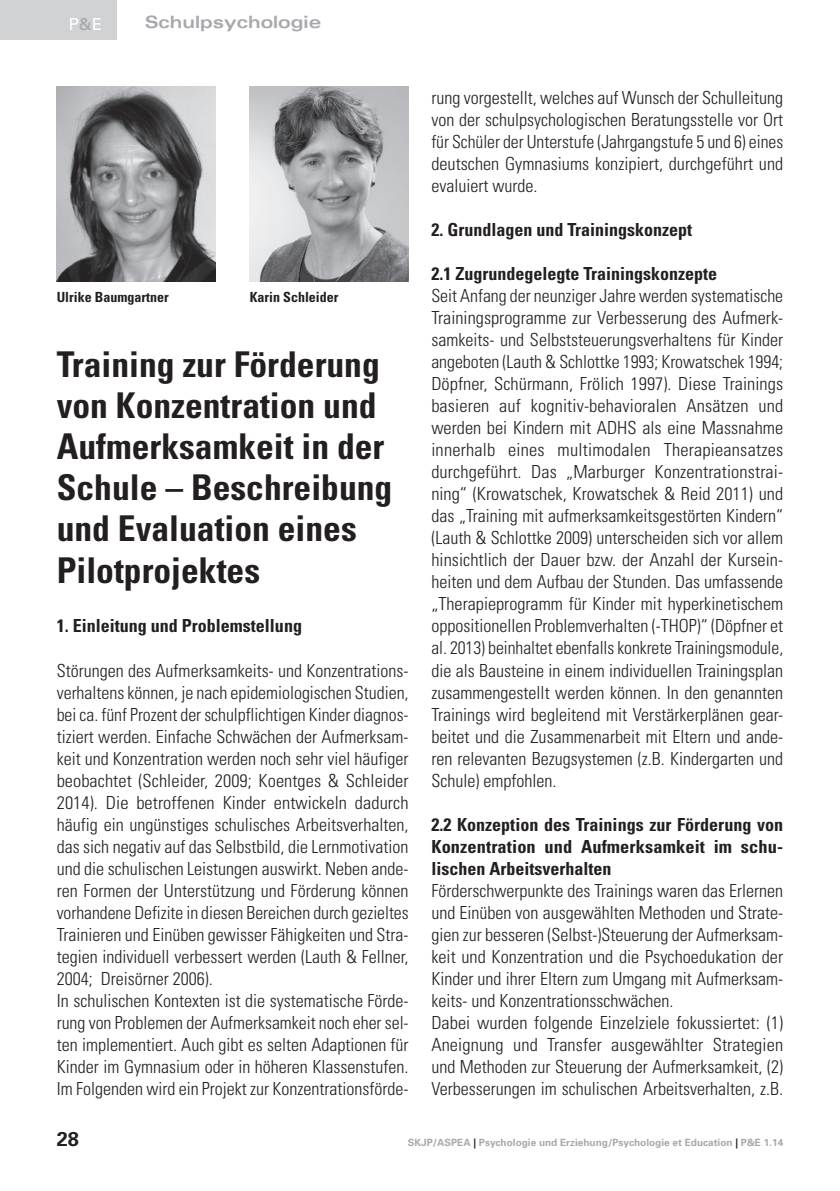
<style>
.page{position:relative;width:840px;height:1191px;background:#fff}
.page>*{position:absolute;margin:0;border:0;box-sizing:border-box;transform-origin:0 0}
.t1{font:700 condensed 35.6px/41.2px "Univers";color:#231f20}
.t2{font:700 20px "Univers";color:#231f20}
.t3{font:300 condensed 18px/22px "Univers";color:#231f20;text-align:justify}
.t4{font:700 condensed 18px/22px "Univers";color:#231f20;text-align:justify}
.t5{font:700 expanded 17px "Univers";color:#a8a9ad}
.t6{font:16.4px "Univers";color:#fff}
.t7{font:700 condensed 14px "Univers";color:#231f20}
.t8{font:700 10px "Univers";color:#a8a9ad}
.s1{color:#a8a9ad}
.s2{color:#231f20}
</style>
<div class="page">
<div style="left:0;top:0;width:116px;height:40px;background:#d1d2d4"></div>
<img style="left:57px;top:86px;width:159px;height:196px">
<img style="left:250px;top:86px;width:158px;height:196px">
<p class="t6" style="left:69px;top:18px;width:35px">P<span class="s1">&amp;</span>E</p>
<p class="t5" style="left:145px;top:16px;width:178px">Schulpsychologie</p>
<p class="t7" style="left:57px;top:292px;width:113px">Ulrike Baumgartner</p>
<p class="t7" style="left:249px;top:292px;width:90px">Karin Schleider</p>
<h1 class="t1" style="left:57px;top:347px;width:337px">Training zur Förderung von Konzentration und<br>Aufmerksamkeit in der<br>Schule – Beschreibung und Evaluation eines<br>Pilotprojektes</h1>
<p class="t4" style="left:57px;top:617px;width:246px">1. Einleitung und Problemstellung</p>
<p class="t3" style="left:57px;top:661px;width:353px;text-align:left">Störungen des Aufmerksamkeits- und Konzentrations&shy;verhaltens können, je nach epidemiologischen Studien, bei ca. fünf Prozent der schulpflichtigen Kinder diagnos&shy;tiziert werden. Einfache Schwächen der Aufmerksam&shy;keit und Konzentration werden noch sehr viel häufiger beobachtet (Schleider, 2009; Koentges &amp; Schleider 2014). Die betroffenen Kinder entwickeln dadurch häufig ein ungünstiges schulisches Arbeitsverhalten, das sich negativ auf das Selbstbild, die Lernmotivation und die schulischen Leistungen auswirkt. Neben ande&shy;ren Formen der Unterstützung und Förderung können vorhandene Defizite in diesen Bereichen durch gezieltes Trainieren und Einüben gewisser Fähigkeiten und Stra&shy;tegien individuell verbessert werden (Lauth &amp; Fellner, 2004; Dreisörner 2006).<br>In schulischen Kontexten ist die systematische Förde&shy;rung von Problemen der Aufmerksamkeit noch eher sel&shy;ten implementiert. Auch gibt es selten Adaptionen für Kinder im Gymnasium oder in höheren Klassenstufen.<br>Im Folgenden wird ein Projekt zur Konzentrationsförde-</p>
<p class="t3" style="left:431px;top:89px;width:353px">rung vorgestellt, welches auf Wunsch der Schulleitung von der schulpsychologischen Beratungsstelle vor Ort für Schüler der Unterstufe (Jahrgangstufe 5 und 6) eines deutschen Gymnasiums konzipiert, durchgeführt und evaluiert wurde.</p>
<p class="t4" style="left:431px;top:221px;width:262px">2. Grundlagen und Trainingskonzept</p>
<p class="t4" style="left:431px;top:265px;width:287px">2.1 Zugrundegelegte Trainingskonzepte</p>
<p class="t3" style="left:431px;top:287px;width:353px">Seit Anfang der neunziger Jahre werden systematische Trainingsprogramme zur Verbesserung des Aufmerk&shy;samkeits- und Selbststeuerungsverhaltens für Kinder angeboten (Lauth &amp; Schlottke 1993; Krowatschek 1994; Döpfner, Schürmann, Frölich 1997). Diese Trainings basieren auf kognitiv-behavioralen Ansätzen und werden bei Kindern mit ADHS als eine Massnahme innerhalb eines multimodalen Therapieansatzes durchgeführt. Das „Marburger Konzentrationstrai&shy;ning“ (Krowatschek, Krowatschek &amp; Reid 2011) und das „Training mit aufmerksamkeitsgestörten Kindern“ (Lauth &amp; Schlottke 2009) unterscheiden sich vor allem hinsichtlich der Dauer bzw. der Anzahl der Kursein&shy;heiten und dem Aufbau der Stunden. Das umfassende „Therapieprogramm für Kinder mit hyperkinetischem oppositionellen Problemverhalten (-THOP)“ (Döpfner et al. 2013) beinhaltet ebenfalls konkrete Trainingsmodule, die als Bausteine in einem individuellen Trainingsplan zusammengestellt werden können. In den genannten Trainings wird begleitend mit Verstärkerplänen gear&shy;beitet und die Zusammenarbeit mit Eltern und ande&shy;ren relevanten Bezugsystemen (z.B. Kindergarten und Schule) empfohlen.</p>
<p class="t4" style="left:431px;top:815px;width:353px">2.2 Konzeption des Trainings zur Förderung von Konzentration und Aufmerksamkeit im schu&shy;lischen Arbeitsverhalten</p>
<p class="t3" style="left:431px;top:881px;width:353px;text-align:left">Förderschwerpunkte des Trainings waren das Erlernen und Einüben von ausgewählten Methoden und Strate&shy;gien zur besseren (Selbst-)Steuerung der Aufmerksam&shy;keit und Konzentration und die Psychoedukation der Kinder und ihrer Eltern zum Umgang mit Aufmerksam&shy;keits- und Konzentrationsschwächen.<br>Dabei wurden folgende Einzelziele fokussiertet: (1)<br>Aneignung und Transfer ausgewählter Strategien und Methoden zur Steuerung der Aufmerksamkeit, (2)<br>Verbesserungen im schulischen Arbeitsverhalten, z.B.</p>
<p class="t2" style="left:57px;top:1131px;width:24px">28</p>
<p class="t8" style="left:407px;top:1138px;width:377px">SKJP/ASPEA <span class="s2">|</span> Psychologie und Erziehung/Psychologie et Education <span class="s2">|</span> P&amp;E 1.14</p>
</div>
